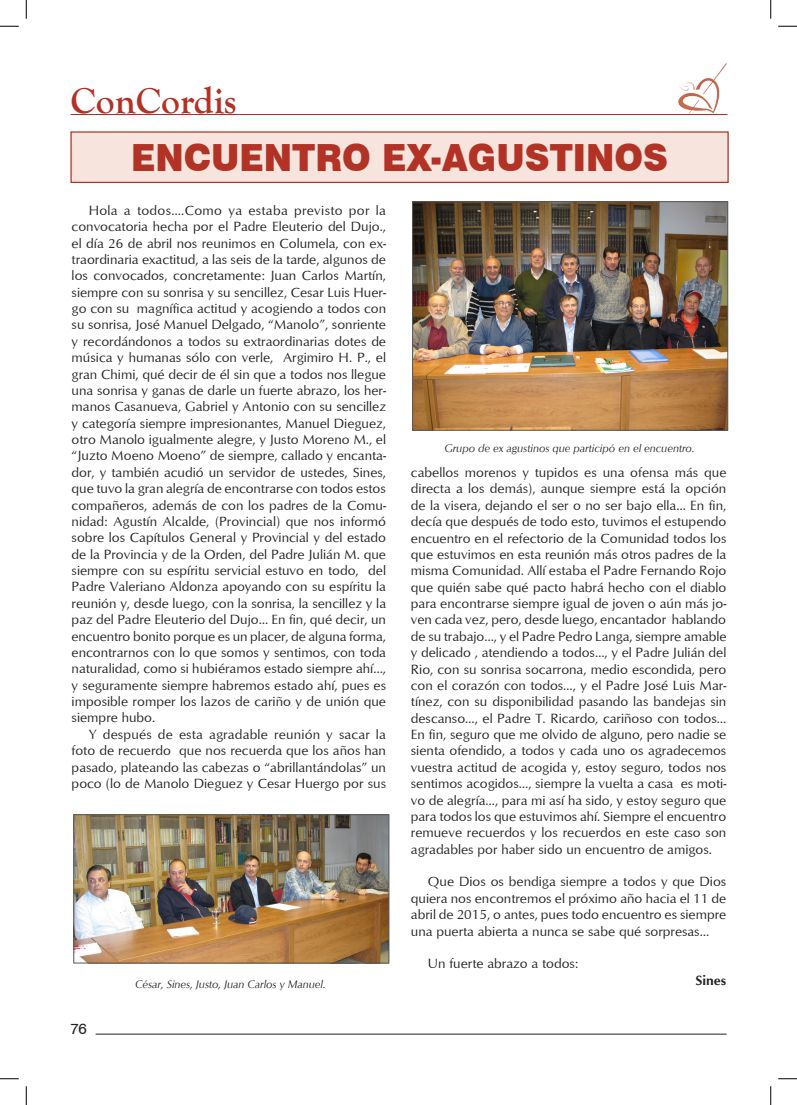
<style>
.page{position:relative;width:797px;height:1105px;background:#fff}
.page>*{position:absolute;margin:0;border:0;box-sizing:border-box;transform-origin:0 0}
.TITULO{font:900 37.5px "Swiss 721 BT";color:#b23326;scale:.93 1}
.t1{font:700 37.5px "Goudy Old Style T";color:#b23326}
.t2{font:15px "Swiss 721 BT";color:#231f20}
.GENERAL{font:13.75px/16.4px "Optimum";color:#231f20;text-align:justify}
.AUTOR{font:700 13.75px "Optimum";color:#231f20}
.PIE_FOTO{font:italic 11.25px "Optimum";color:#231f20}
</style>
<div class="page">
<hr style="left:72px;top:114px;width:655px;height:1px;background:#b23326">
<img style="left:678px;top:63px;width:49px;height:51px">
<hr style="left:96px;top:1034px;width:630px;height:1px;background:#231f20">
<hr style="left:71px;top:114px;width:655px;height:1px;background:#b23326">
<div style="left:71px;top:132px;width:657px;height:50px;background:#f6e4dd"></div>
<div style="left:70px;top:131px;width:658px;height:52px;border:1px solid #b23326"></div>
<img style="left:414px;top:203px;width:312px;height:226px">
<div style="left:412px;top:201px;width:316px;height:230px;border:1px solid #57585a"></div>
<img style="left:75px;top:816px;width:312px;height:145px">
<div style="left:73px;top:814px;width:316px;height:149px;border:1px solid #57585a"></div>
<svg style="left:0;top:25px;width:19px;height:2px"></svg>
<svg style="left:778px;top:25px;width:19px;height:2px"></svg>
<svg style="left:0;top:1078px;width:19px;height:1px"></svg>
<svg style="left:778px;top:1078px;width:19px;height:1px"></svg>
<svg style="left:25px;top:0;width:2px;height:19px"></svg>
<svg style="left:25px;top:1086px;width:2px;height:19px"></svg>
<svg style="left:770px;top:0;width:1px;height:19px"></svg>
<svg style="left:770px;top:1086px;width:1px;height:19px"></svg>
<p class="t1" style="left:71px;top:80px;width:168px">ConCordis</p>
<p class="TITULO" style="left:131px;top:135px;width:579px">ENCUENTRO EX-AGUSTINOS</p>
<p class="GENERAL" style="left:72px;top:201px;width:316px;text-indent:17px">Hola a todos….Como ya estaba previsto por la convocatoria hecha por el Padre Eleuterio del Dujo., el día 26 de abril nos reunimos en Columela, con ex&shy;traordinaria exactitud, a las seis de la tarde, algunos de los convocados, concretamente: Juan Carlos Martín, siempre con su sonrisa y su sencillez, Cesar Luis Huer&shy;go con su magnífica actitud y acogiendo a todos con su sonrisa, José Manuel Delgado, “Manolo”, sonriente y recordándonos a todos su extraordinarias dotes de música y humanas sólo con verle, Argimiro H. P., el gran Chimi, qué decir de él sin que a todos nos llegue una sonrisa y ganas de darle un fuerte abrazo, los her&shy;manos Casanueva, Gabriel y Antonio con su sencillez y categoría siempre impresionantes, Manuel Dieguez, otro Manolo igualmente alegre, y Justo Moreno M., el “Juzto Moeno Moeno” de siempre, callado y encanta&shy;dor, y también acudió un servidor de ustedes, Sines, que tuvo la gran alegría de encontrarse con todos estos compañeros, además de con los padres de la Comu&shy;nidad: Agustín Alcalde, (Provincial) que nos informó sobre los Capítulos General y Provincial y del estado de la Provincia y de la Orden, del Padre Julián M. que siempre con su espíritu servicial estuvo en todo, del Padre Valeriano Aldonza apoyando con su espíritu la reunión y, desde luego, con la sonrisa, la sencillez y la paz del Padre Eleuterio del Dujo… En fin, qué decir, un encuentro bonito porque es un placer, de alguna forma, encontrarnos con lo que somos y sentimos, con toda naturalidad, como si hubiéramos estado siempre ahí…, y seguramente siempre habremos estado ahí, pues es imposible romper los lazos de cariño y de unión que siempre hubo.</p>
<p class="GENERAL" style="left:72px;top:725px;width:316px;text-indent:17px">Y después de esta agradable reunión y sacar la foto de recuerdo que nos recuerda que los años han pasado, plateando las cabezas o “abrillantándolas” un poco (lo de Manolo Dieguez y Cesar Huergo por sus</p>
<p class="PIE_FOTO" style="left:444px;top:441px;width:252px">Grupo de ex agustinos que participó en el encuentro.</p>
<p class="GENERAL" style="left:411px;top:464px;width:317px">cabellos morenos y tupidos es una ofensa más que directa a los demás), aunque siempre está la opción de la visera, dejando el ser o no ser bajo ella… En fin, decía que después de todo esto, tuvimos el estupendo encuentro en el refectorio de la Comunidad todos los que estuvimos en esta reunión más otros padres de la misma Comunidad. Allí estaba el Padre Fernando Rojo que quién sabe qué pacto habrá hecho con el diablo para encontrarse siempre igual de joven o aún más jo&shy;ven cada vez, pero, desde luego, encantador hablando de su trabajo…, y el Padre Pedro Langa, siempre amable y delicado , atendiendo a todos…, y el Padre Julián del Rio, con su sonrisa socarrona, medio escondida, pero con el corazón con todos…, y el Padre José Luis Mar&shy;tínez, con su disponibilidad pasando las bandejas sin descanso…, el Padre T. Ricardo, cariñoso con todos… En fin, seguro que me olvido de alguno, pero nadie se sienta ofendido, a todos y cada uno os agradecemos vuestra actitud de acogida y, estoy seguro, todos nos sentimos acogidos…, siempre la vuelta a casa es moti&shy;vo de alegría…, para mi así ha sido, y estoy seguro que para todos los que estuvimos ahí. Siempre el encuentro remueve recuerdos y los recuerdos en este caso son agradables por haber sido un encuentro de amigos.</p>
<p class="GENERAL" style="left:411px;top:873px;width:317px;text-indent:17px">Que Dios os bendiga siempre a todos y que Dios quiera nos encontremos el próximo año hacia el 11 de abril de 2015, o antes, pues todo encuentro es siempre una puerta abierta a nunca se sabe qué sorpresas…</p>
<p class="GENERAL" style="left:428px;top:955px;width:152px">Un fuerte abrazo a todos:</p>
<p class="AUTOR" style="left:695px;top:972px;width:33px">Sines</p>
<p class="PIE_FOTO" style="left:135px;top:978px;width:192px">César, Sines, Justo, Juan Carlos y Manuel.</p>
<p class="t2" style="left:70px;top:1019px;width:18px">76</p>
</div>
